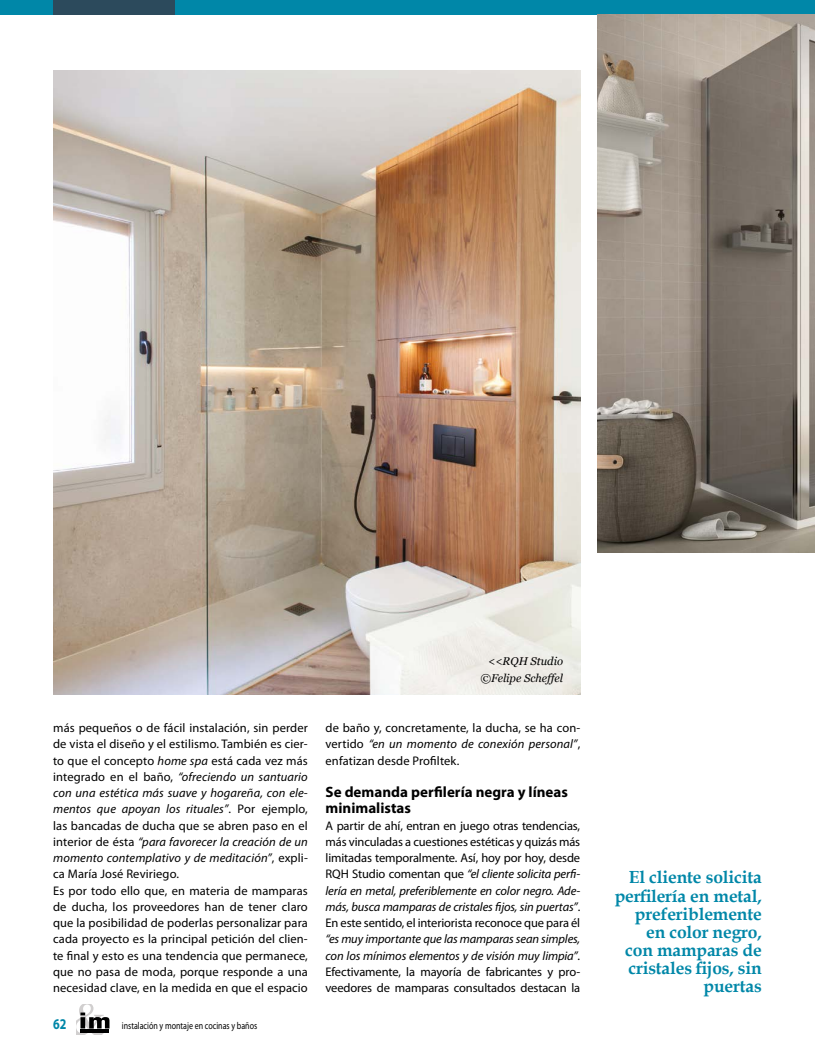
<style>
.page{position:relative;width:815px;height:1063px;background:#fff}
.page>*{position:absolute;margin:0;border:0;box-sizing:border-box;transform-origin:0 0}
.t1{font:700 17.5px/18.1px "Book Antiqua";letter-spacing:-.01em;color:#0087a8;text-align:right}
.t2{font:700 15px/16.2px "Myriad Pro";color:#000}
.t3{font:700 15px "Myriad Pro";color:#0087a8;scale:.8 1}
.t4{font:12.5px/16.2px "Myriad Pro";letter-spacing:.01em;color:#000;text-align:justify}
.t5{font:italic 12.5px/16.2px "Myriad Pro";letter-spacing:-.01em;color:#000;text-align:justify}
.t6{font:italic 11.25px/16.2px "Georgia";color:#000;text-align:right}
.t7{font:10px "Myriad Pro";color:#000;scale:.8 1}
.s1{font-style:italic}
.s2{font-style:normal}
</style>
<div class="page">
<svg style="left:77px;top:1005px;width:32px;height:30px"></svg>
<div style="left:0;top:0;width:815px;height:14px;background:#0087a8"></div>
<div style="left:53px;top:0;width:122px;height:14px;background:#2c4a5c"></div>
<img style="left:53px;top:71px;width:527px;height:624px">
<img style="left:598px;top:14px;width:217px;height:539px">
<p class="t6" style="left:480px;top:653px;width:84px">&lt;&lt;RQH Studio ©Felipe Scheffel</p>
<p class="t4" style="left:53px;top:720px;width:256px;text-align:left">más pequeños o de fácil instalación, sin perder de vista el diseño y el estilismo. También es cier&shy;to que el concepto <span class="s1">home spa</span> está cada vez más integrado en el baño, <span class="s1">“ofreciendo un santuario con una estética más suave y hogareña, con ele&shy;mentos que apoyan los rituales”</span>. Por ejemplo, las bancadas de ducha que se abren paso en el interior de ésta <span class="s1">“para favorecer la creación de un momento contemplativo y de meditación”</span>, expli&shy;ca María José Reviriego.<br>Es por todo ello que, en materia de mamparas de ducha, los proveedores han de tener claro que la posibilidad de poderlas personalizar para cada proyecto es la principal petición del clien&shy;te final y esto es una tendencia que permanece, que no pasa de moda, porque responde a una necesidad clave, en la medida en que el espacio</p>
<p class="t4" style="left:326px;top:720px;width:256px">de baño y, concretamente, la ducha, se ha con&shy;vertido <span class="s1">“en un momento de conexión personal”</span>, enfatizan desde Profiltek.</p>
<p class="t2" style="left:326px;top:783px;width:244px">Se demanda perfilería negra y líneas minimalistas</p>
<p class="t4" style="left:326px;top:817px;width:256px">A partir de ahí, entran en juego otras tendencias, más vinculadas a cuestiones estéticas y quizás más limitadas temporalmente. Así, hoy por hoy, desde RQH Studio comentan que <span class="s1">“el cliente solicita perfi&shy;lería en metal, preferiblemente en color negro. Ade&shy;más, busca mamparas de cristales fijos, sin puertas”</span>.<br>En este sentido, el interiorista reconoce que para él</p>
<p class="t5" style="left:326px;top:931px;width:256px">“es muy importante que las mamparas sean simples, con los mínimos elementos y de visión muy limpia”<span class="s2">.<br>Efectivamente, la mayoría de fabricantes y pro&shy;veedores de mamparas consultados destacan la</span></p>
<p class="t3" style="left:53px;top:1014px;width:18px">62</p>
<p class="t7" style="left:122px;top:1019px;width:171px">instalación y montaje en cocinas y baños</p>
<h1 class="t1" style="left:615px;top:868px;width:149px">El cliente solicita perfilería en metal, preferiblemente en color negro, con mamparas de cristales fijos, sin puertas</h1>
</div>
